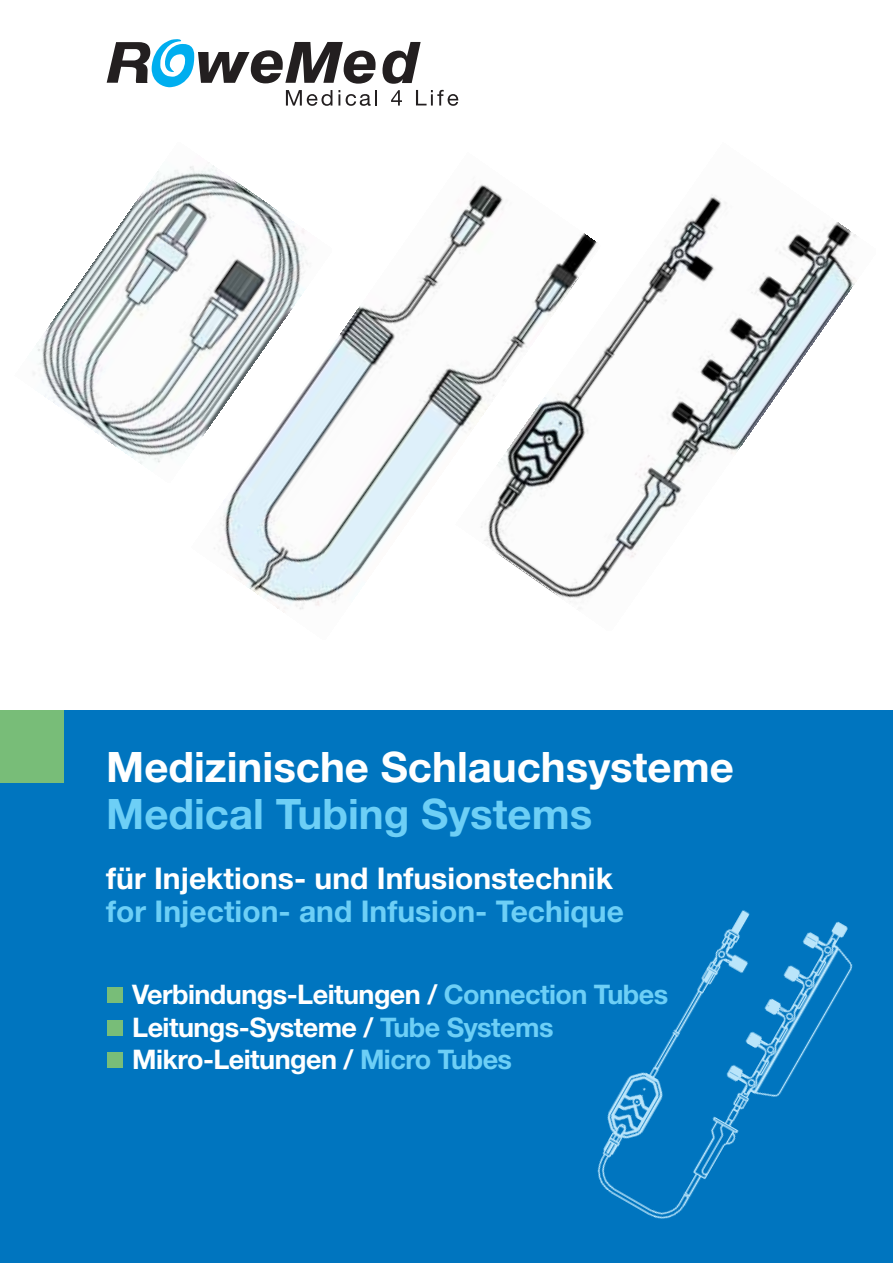
<style>
.page{position:relative;width:893px;height:1263px;background:#fff}
.page>*{position:absolute;margin:0;border:0;box-sizing:border-box;transform-origin:0 0}
.t1{font:700 42px "Helvetica Neue LT";color:#fff}
.t2{font:700 42px "Helvetica Neue LT";color:#6dcff6}
.t3{font:700 30px "Helvetica Neue LT";color:#fff}
.t4{font:700 30px "Helvetica Neue LT";color:#6dcff6}
.t5{font:700 27px/32.4px "Helvetica Neue LT";letter-spacing:-.02em;color:#fff}
.s1{color:#6dcff6}
</style>
<div class="page">
<div style="left:0;top:710px;width:893px;height:553px;background:#0075bf"></div>
<svg style="left:107px;top:39px;width:351px;height:67px"></svg>
<div style="left:0;top:710px;width:64px;height:72px;background:#78bd78"></div>
<div style="left:107px;top:987px;width:16px;height:16px;background:#78bd78"></div>
<div style="left:107px;top:1020px;width:16px;height:16px;background:#78bd78"></div>
<div style="left:107px;top:1052px;width:16px;height:16px;background:#78bd78"></div>
<img style="left:597px;top:910px;width:256px;height:309px">
<img style="left:33px;top:166px;width:158px;height:298px">
<img style="left:600px;top:195px;width:257px;height:390px">
<img style="left:191px;top:165px;width:409px;height:448px">
<h1 class="t1" style="left:106px;top:752px;width:629px">Medizinische Schlauchsysteme</h1>
<h1 class="t2" style="left:106px;top:799px;width:487px">Medical Tubing Systems</h1>
<p class="t3" style="left:106px;top:867px;width:508px">für Injektions- und Infusionstechnik</p>
<p class="t4" style="left:106px;top:900px;width:519px">for Injection- and Infusion- Techique</p>
<p class="t5" style="left:132px;top:981px;width:538px">Verbindungs-Leitungen / <span class="s1">Connection Tubes<br></span>Leitungs-Systeme / <span class="s1">Tube Systems<br></span>Mikro-Leitungen / <span class="s1">Micro Tubes</span></p>
</div>
